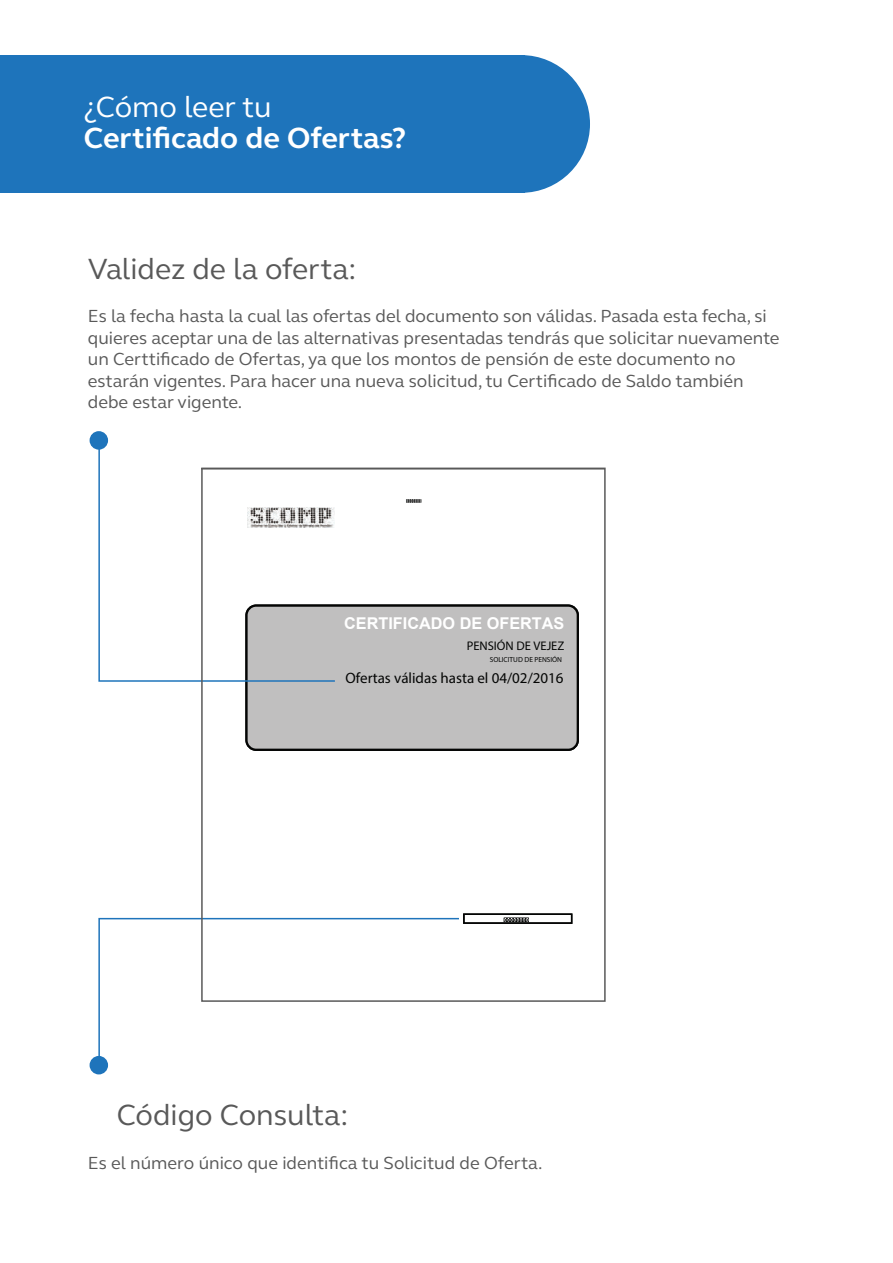
<style>
.page{position:relative;width:893px;height:1263px;background:#fff}
.page>*{position:absolute;margin:0;border:0;box-sizing:border-box;transform-origin:0 0}
.t1{font:30px "FS Elliot Pro";color:#595959}
.t2{font:700 30px "FS Elliot Pro";color:#fff}
.t3{font:30px "FS Elliot Pro";color:#fff}
.t4{font:18px/21.6px "FS Elliot Pro";color:#595959}
.t5{font:700 16.2px "Arial";color:#fff}
.t6{font:15px "Myriad Pro";color:#040504}
.t7{font:12.45px "Myriad Pro";color:#040504}
.t8{font:7.35px "Myriad Pro";color:#040504}
</style>
<div class="page">
<div style="left:452px;top:55px;width:138px;height:138px;background:#1e74bb;border-radius:50%"></div>
<div style="left:0;top:55px;width:525px;height:138px;background:#1e74bb"></div>
<div style="left:246px;top:606px;width:332px;height:144px;background:#c0bfbf;border-radius:10px"></div>
<div style="left:245px;top:604px;width:334px;height:147px;border:2px solid #040504;border-radius:10px"></div>
<div style="left:463px;top:913px;width:109px;height:11px;border:2px solid #040504"></div>
<svg style="left:504px;top:918px;width:25px;height:4px"></svg>
<svg style="left:406px;top:499px;width:15px;height:3px"></svg>
<svg style="left:98px;top:433px;width:238px;height:249px"></svg>
<svg style="left:98px;top:917px;width:361px;height:145px"></svg>
<div style="left:90px;top:431px;width:18px;height:19px;background:#1e74bb;border-radius:50%"></div>
<div style="left:90px;top:1056px;width:18px;height:18px;background:#1e74bb;border-radius:50%"></div>
<div style="left:201px;top:468px;width:405px;height:534px;border:2px solid #595959"></div>
<h1 class="t3" style="left:84px;top:87px;width:189px">¿Cómo leer tu</h1>
<h1 class="t2" style="left:84px;top:118px;width:324px">Certificado de Ofertas?</h1>
<h1 class="t1" style="left:88px;top:248px;width:270px">Validez de la oferta:</h1>
<p class="t4" style="left:88px;top:305px;width:693px">Es la fecha hasta la cual las ofertas del documento son válidas. Pasada esta fecha, si quieres aceptar una de las alternativas presentadas tendrás que solicitar nuevamente un Certtificado de Ofertas, ya que los montos de pensión de este documento no estarán vigentes. Para hacer una nueva solicitud, tu Certificado de Saldo también debe estar vigente.</p>
<p class="t5" style="left:344px;top:612px;width:222px">CERTIFICADO DE OFERTAS</p>
<p class="t7" style="left:467px;top:638px;width:99px">PENSIÓN DE VEJEZ</p>
<p class="t8" style="left:490px;top:655px;width:74px">SOLICITUD DE PENSIÓN</p>
<p class="t6" style="left:346px;top:668px;width:220px">Ofertas válidas hasta el 04/02/2016</p>
<h1 class="t1" style="left:117px;top:1095px;width:233px">Código Consulta:</h1>
<p class="t4" style="left:88px;top:1151px;width:456px">Es el número único que identifica tu Solicitud de Oferta.</p>
</div>
